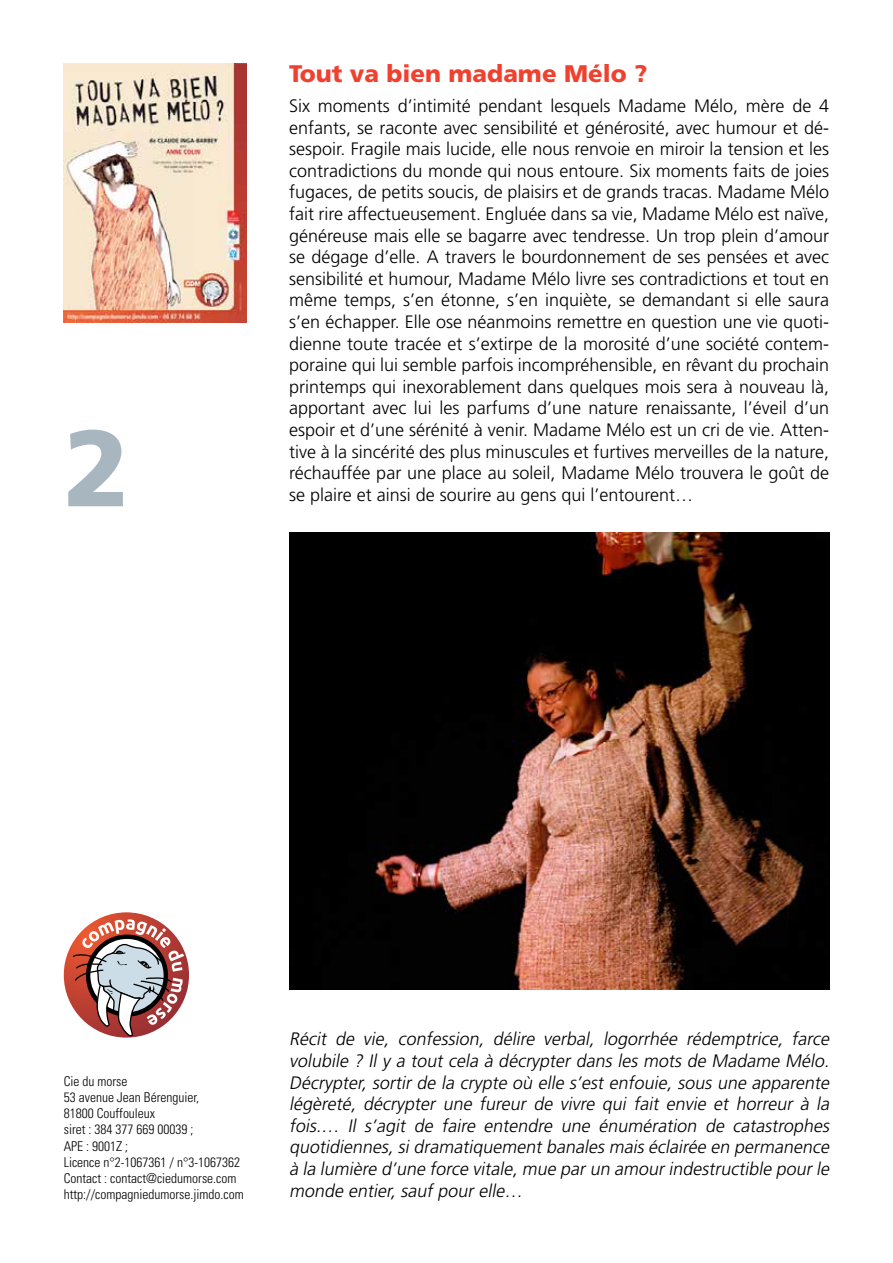
<style>
.page{position:relative;width:893px;height:1263px;background:#fff}
.page>*{position:absolute;margin:0;border:0;box-sizing:border-box;transform-origin:0 0}
.t1{font:900 108px "Frutiger LT Std";color:#a8b6bf}
.t2{font:900 24px "Frutiger LT Std";color:#ef4130}
.t3{font:300 18px/21.6px "Frutiger LT Std";color:#000;text-align:justify}
.t4{font:italic 300 18px/21.6px "Frutiger LT Std";color:#000;text-align:justify}
.t5{font:300 condensed 13.5px/16.2px "Univers LT Std";color:#000}
</style>
<div class="page">
<svg style="left:64px;top:912px;width:125px;height:125px"></svg>
<img style="left:64px;top:64px;width:183px;height:258px">
<img style="left:289px;top:533px;width:540px;height:456px">
<h1 class="t1" style="left:64px;top:403px;width:68px">2</h1>
<h2 class="t2" style="left:289px;top:59px;width:360px">Tout va bien madame Mélo ?</h2>
<p class="t3" style="left:289px;top:95px;width:542px">Six moments d’intimité pendant lesquels Madame Mélo, mère de 4 enfants, se raconte avec sensibilité et générosité, avec humour et dé&shy;sespoir. Fragile mais lucide, elle nous renvoie en miroir la tension et les contradictions du monde qui nous entoure. Six moments faits de joies fugaces, de petits soucis, de plaisirs et de grands tracas. Madame Mélo fait rire affectueusement. Engluée dans sa vie, Madame Mélo est naïve, généreuse mais elle se bagarre avec tendresse. Un trop plein d’amour se dégage d’elle. A travers le bourdonnement de ses pensées et avec sensibilité et humour, Madame Mélo livre ses contradictions et tout en même temps, s’en étonne, s’en inquiète, se demandant si elle saura s’en échapper. Elle ose néanmoins remettre en question une vie quoti&shy;dienne toute tracée et s’extirpe de la morosité d’une société contem&shy;poraine qui lui semble parfois incompréhensible, en rêvant du prochain printemps qui inexorablement dans quelques mois sera à nouveau là, apportant avec lui les parfums d’une nature renaissante, l’éveil d’un espoir et d’une sérénité à venir. Madame Mélo est un cri de vie. Atten&shy;tive à la sincérité des plus minuscules et furtives merveilles de la nature, réchauffée par une place au soleil, Madame Mélo trouvera le goût de se plaire et ainsi de sourire au gens qui l’entourent…</p>
<p class="t5" style="left:64px;top:1073px;width:181px">Cie du morse<br>53 avenue Jean Bérenguier,<br>81800 Couffouleux<br>siret : 384 377 669 00039 ;<br>APE : 9001Z ;<br>Licence n°2-1067361 / n°3-1067362<br>Contact : contact@ciedumorse.com http://compagniedumorse.jimdo.com</p>
<p class="t4" style="left:289px;top:1029px;width:545px">Récit de vie, confession, délire verbal, logorrhée rédemptrice, farce volubile ? Il y a tout cela à décrypter dans les mots de Madame Mélo.<br>Décrypter, sortir de la crypte où elle s’est enfouie, sous une apparente légèreté, décrypter une fureur de vivre qui fait envie et horreur à la fois.… Il s’agit de faire entendre une énumération de catastrophes quotidiennes,sidramatiquementbanales mais éclairée en permanence à la lumière d’une force vitale,mue parun amourindestructible pourle monde entier, sauf pour elle…</p>
</div>
